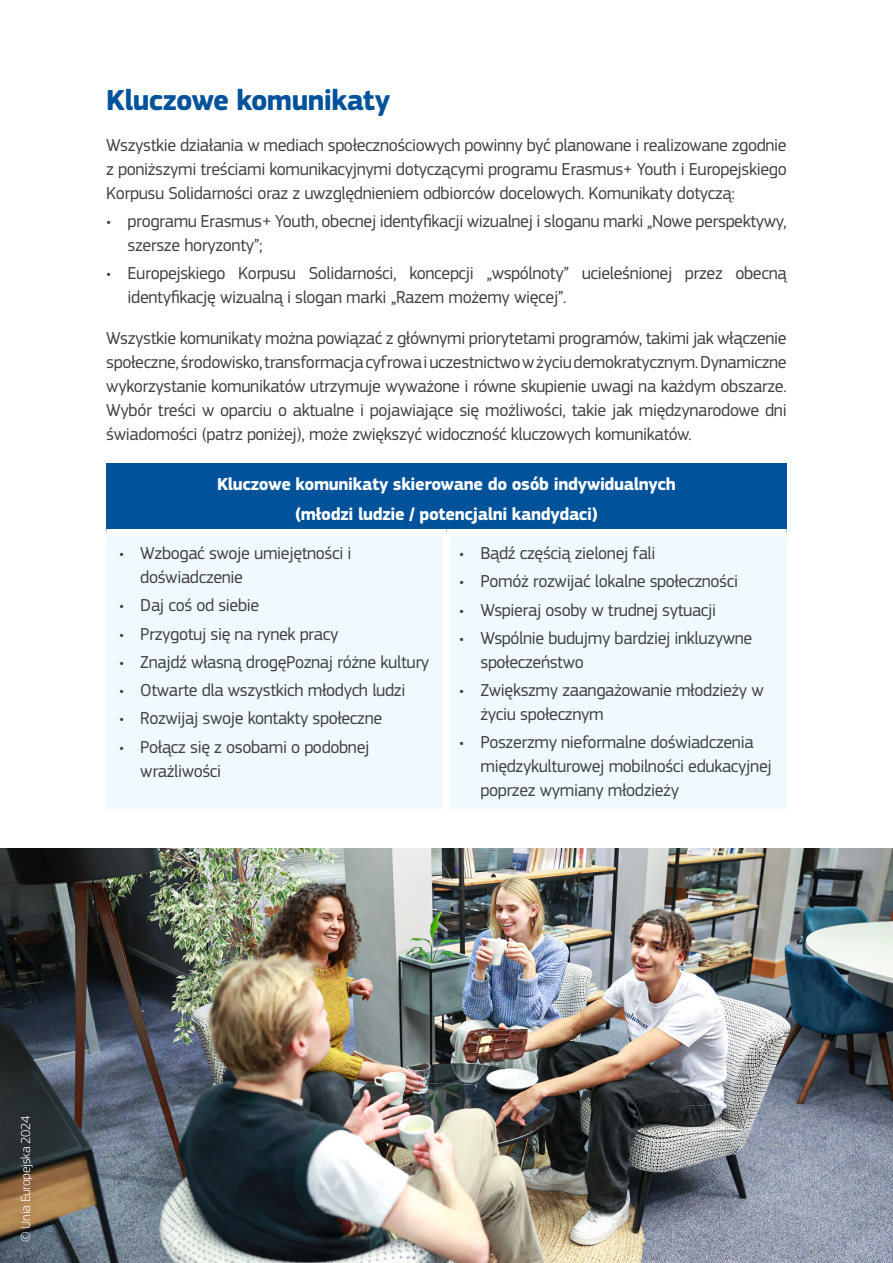
<style>
.page{position:relative;width:893px;height:1263px;background:#fff}
.page>*{position:absolute;margin:0;border:0;box-sizing:border-box;transform-origin:0 0}
.Heading_Preface__H1{font:700 30px "EC Square Sans Pro";letter-spacing:-.02em;color:#00529a}
.Body_Copy_Bullets_LV1_80__Black__P{font:18px/24px "EC Square Sans Pro";letter-spacing:-.02em;color:#414042}
.Body_Copy_Normal_80__Black__P{font:18px/24px "EC Square Sans Pro";letter-spacing:-.02em;color:#414042;text-align:justify}
.Table_heading{font:700 18px "EC Square Sans Pro";letter-spacing:-.02em;color:#fff}
.Heading_Preface__H1-2{font:300 13.5px "EC Square Sans Pro";letter-spacing:-.015em;color:#fff}
</style>
<div class="page">
<div style="left:106px;top:463px;width:681px;height:70px;background:#00529a"></div>
<div style="left:106px;top:537px;width:681px;height:272px;background:#eff9fe"></div>
<div style="left:106px;top:529px;width:340px;height:7px;background:#fff"></div>
<div style="left:446px;top:529px;width:341px;height:7px;background:#fff"></div>
<div style="left:443px;top:536px;width:7px;height:273px;background:#fff"></div>
<img style="left:0;top:848px;width:893px;height:415px">
<h1 class="Heading_Preface__H1" style="left:106px;top:82px;width:286px">Kluczowe komunikaty</h1>
<p class="Body_Copy_Normal_80__Black__P" style="left:106px;top:133px;width:682px">Wszystkie działania w mediach społecznościowych powinny być planowane i realizowane zgodnie z poniższymi treściami komunikacyjnymi dotyczącymi programu Erasmus+ Youth i Europejskiego Korpusu Solidarności oraz z uwzględnieniem odbiorców docelowych. Komunikaty dotyczą:</p>
<p class="Body_Copy_Bullets_LV1_80__Black__P" style="left:128px;top:209px;width:661px;text-indent:-21px">• programu Erasmus+ Youth, obecnej identyfikacji wizualnej i sloganu marki „Nowe perspektywy, szersze horyzonty”;</p>
<p class="Body_Copy_Bullets_LV1_80__Black__P" style="left:128px;top:261px;width:661px;text-indent:-21px">• Europejskiego Korpusu Solidarności, koncepcji „wspólnoty” ucieleśnionej przez obecną identyfikację wizualną i slogan marki „Razem możemy więcej”.</p>
<p class="Body_Copy_Normal_80__Black__P" style="left:106px;top:326px;width:682px">Wszystkie komunikaty można powiązać z głównymi priorytetami programów, takimi jak włączenie społeczne, środowisko, transformacja cyfrowa i uczestnictwo w życiu demokratycznym. Dynamiczne wykorzystanie komunikatów utrzymuje wyważone i równe skupienie uwagi na każdym obszarze.<br>Wybór treści w oparciu o aktualne i pojawiające się możliwości, takie jak międzynarodowe dni świadomości (patrz poniżej), może zwiększyć widoczność kluczowych komunikatów.</p>
<p class="Table_heading" style="left:217px;top:473px;width:460px">Kluczowe komunikaty skierowane do osób indywidualnych</p>
<p class="Table_heading" style="left:295px;top:503px;width:304px">(młodzi ludzie / potencjalni kandydaci)</p>
<p class="Body_Copy_Bullets_LV1_80__Black__P" style="left:140px;top:541px;width:213px;text-indent:-21px">• Wzbogać swoje umiejętności i doświadczenie</p>
<p class="Body_Copy_Bullets_LV1_80__Black__P" style="left:119px;top:593px;width:142px">• Daj coś od siebie</p>
<p class="Body_Copy_Bullets_LV1_80__Black__P" style="left:119px;top:622px;width:221px">• Przygotuj się na rynek pracy</p>
<p class="Body_Copy_Bullets_LV1_80__Black__P" style="left:119px;top:650px;width:312px">• Znajdź własną drogęPoznaj różne kultury</p>
<p class="Body_Copy_Bullets_LV1_80__Black__P" style="left:119px;top:678px;width:288px">• Otwarte dla wszystkich młodych ludzi</p>
<p class="Body_Copy_Bullets_LV1_80__Black__P" style="left:119px;top:706px;width:265px">• Rozwijaj swoje kontakty społeczne</p>
<p class="Body_Copy_Bullets_LV1_80__Black__P" style="left:140px;top:735px;width:231px;text-indent:-21px">• Połącz się z osobami o podobnej wrażliwości</p>
<p class="Body_Copy_Bullets_LV1_80__Black__P" style="left:459px;top:541px;width:198px">• Bądź częścią zielonej fali</p>
<p class="Body_Copy_Bullets_LV1_80__Black__P" style="left:459px;top:569px;width:280px">• Pomóż rozwijać lokalne społeczności</p>
<p class="Body_Copy_Bullets_LV1_80__Black__P" style="left:459px;top:598px;width:258px">• Wspieraj osoby w trudnej sytuacji</p>
<p class="Body_Copy_Bullets_LV1_80__Black__P" style="left:480px;top:626px;width:273px;text-indent:-21px">• Wspólnie budujmy bardziej inkluzywne społeczeństwo</p>
<p class="Body_Copy_Bullets_LV1_80__Black__P" style="left:480px;top:678px;width:285px;text-indent:-21px">• Zwiększmy zaangażowanie młodzieży w życiu społecznym</p>
<p class="Body_Copy_Bullets_LV1_80__Black__P" style="left:480px;top:730px;width:293px;text-indent:-21px">• Poszerzmy nieformalne doświadczenia międzykulturowej mobilności edukacyjnej poprzez wymiany młodzieży</p>
<h1 class="Heading_Preface__H1-2" style="left:18px;top:1242px;width:128px;rotate:-90deg">© Unia Europejska 2024</h1>
</div>
